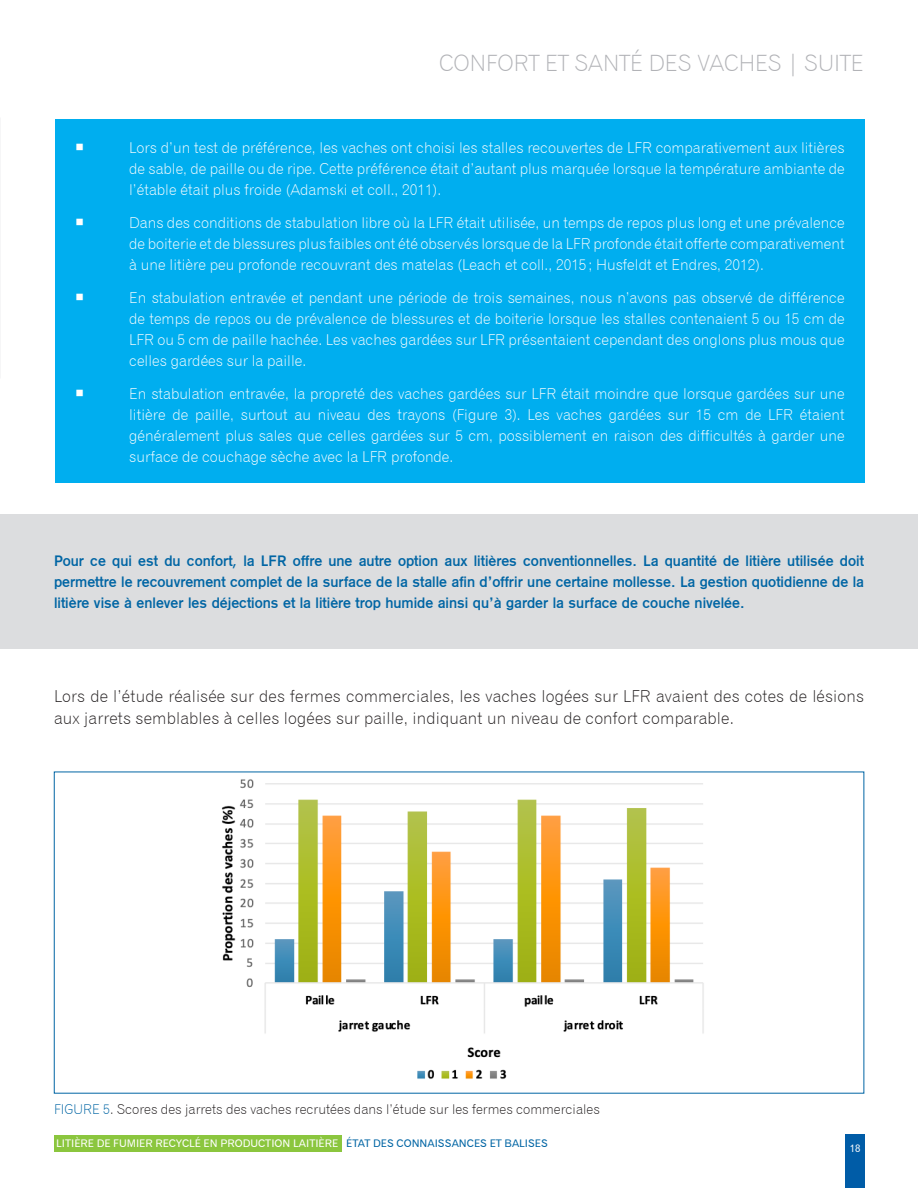
<style>
.page{position:relative;width:918px;height:1188px;background:#fff}
.page>*{position:absolute;margin:0;border:0;box-sizing:border-box;transform-origin:0 0}
.Texte_courant{font:22.5px "Gothic 720 BT Light B";color:#b2b3b7}
.Texte_courant-2{font:16.5px/22.5px "Gothic 720 BT Light B";letter-spacing:.01em;color:#231f20}
.Noms_auteurs{font:15px/21px "Gothic 720 BT Light B";color:#fff;text-align:justify}
.Noms_auteurs-2{font:15px/21px "Gothic 725 BT Bold A";color:#0065a4;text-align:justify}
.Texte_courant-3{font:13.5px "Gothic 720 BT Light B";color:#231f20}
.t1{font:10.5px "Gothic 720 BT Roman B";color:#fff}
.s1{color:#0065a4}
</style>
<div class="page">
<div style="left:54px;top:1135px;width:287px;height:17px;background:#8bc63e"></div>
<div style="left:846px;top:1134px;width:19px;height:54px;background:#005ca7"></div>
<img style="left:221px;top:779px;width:483px;height:300px">
<div style="left:55px;top:120px;width:810px;height:363px;background:#00aeef"></div>
<div style="left:0;top:514px;width:918px;height:135px;background:#dcdddf"></div>
<p class="Texte_courant" style="left:439px;top:49px;width:426px">CONFORT ET SANTÉ DES VACHES | SUITE</p>
<p class="Noms_auteurs" style="left:129px;top:137px;width:717px">Lors d’un test de préférence, les vaches ont choisi les stalles recouvertes de LFR comparativement aux litières de sable, de paille ou de ripe. Cette préférence était d’autant plus marquée lorsque la température ambiante de l’étable était plus froide (Adamski et coll., 2011).</p>
<p class="Noms_auteurs" style="left:129px;top:212px;width:717px">Dans des conditions de stabulation libre où la LFR était utilisée, un temps de repos plus long et une prévalence de boiterie et de blessures plus faibles ont été observés lorsque de la LFR profonde était offerte comparativement à une litière peu profonde recouvrant des matelas (Leach et coll., 2015; Husfeldt et Endres, 2012).</p>
<p class="Noms_auteurs" style="left:129px;top:287px;width:717px">En stabulation entravée et pendant une période de trois semaines, nous n’avons pas observé de différence de temps de repos ou de prévalence de blessures et de boiterie lorsque les stalles contenaient 5 ou 15 cm de LFR ou 5 cm de paille hachée. Les vaches gardées sur LFR présentaient cependant des onglons plus mous que celles gardées sur la paille.</p>
<p class="Noms_auteurs" style="left:129px;top:383px;width:717px">En stabulation entravée, la propreté des vaches gardées sur LFR était moindre que lorsque gardées sur une litière de paille, surtout au niveau des trayons (Figure 3). Les vaches gardées sur 15 cm de LFR étaient généralement plus sales que celles gardées sur 5 cm, possiblement en raison des difficultés à garder une surface de couchage sèche avec la LFR profonde.</p>
<p class="Noms_auteurs-2" style="left:54px;top:551px;width:812px">Pour ce qui est du confort, la LFR offre une autre option aux litières conventionnelles. La quantité de litière utilisée doit permettre le recouvrement complet de la surface de la stalle afin d’offrir une certaine mollesse. La gestion quotidienne de la litière vise à enlever les déjections et la litière trop humide ainsi qu’à garder la surface de couche nivelée.</p>
<p class="Texte_courant-2" style="left:54px;top:685px;width:812px">Lors de l’étude réalisée sur des fermes commerciales, les vaches logées sur LFR avaient des cotes de lésions aux jarrets semblables à celles logées sur paille, indiquant un niveau de confort comparable.</p>
<p class="Texte_courant-3" style="left:54px;top:1101px;width:547px"><span class="s1">FIGURE 5</span>. Scores des jarrets des vaches recrutées dans l’étude sur les fermes commerciales</p>
<p class="t1" style="left:56px;top:1137px;width:493px">LITIÈRE DE FUMIER RECYCLÉ EN PRODUCTION LAITIÈRE <span class="s1">ÉTAT DES CONNAISSANCES ET BALISES</span></p>
<p class="t1" style="left:850px;top:1142px;width:12px">18</p>
</div>
